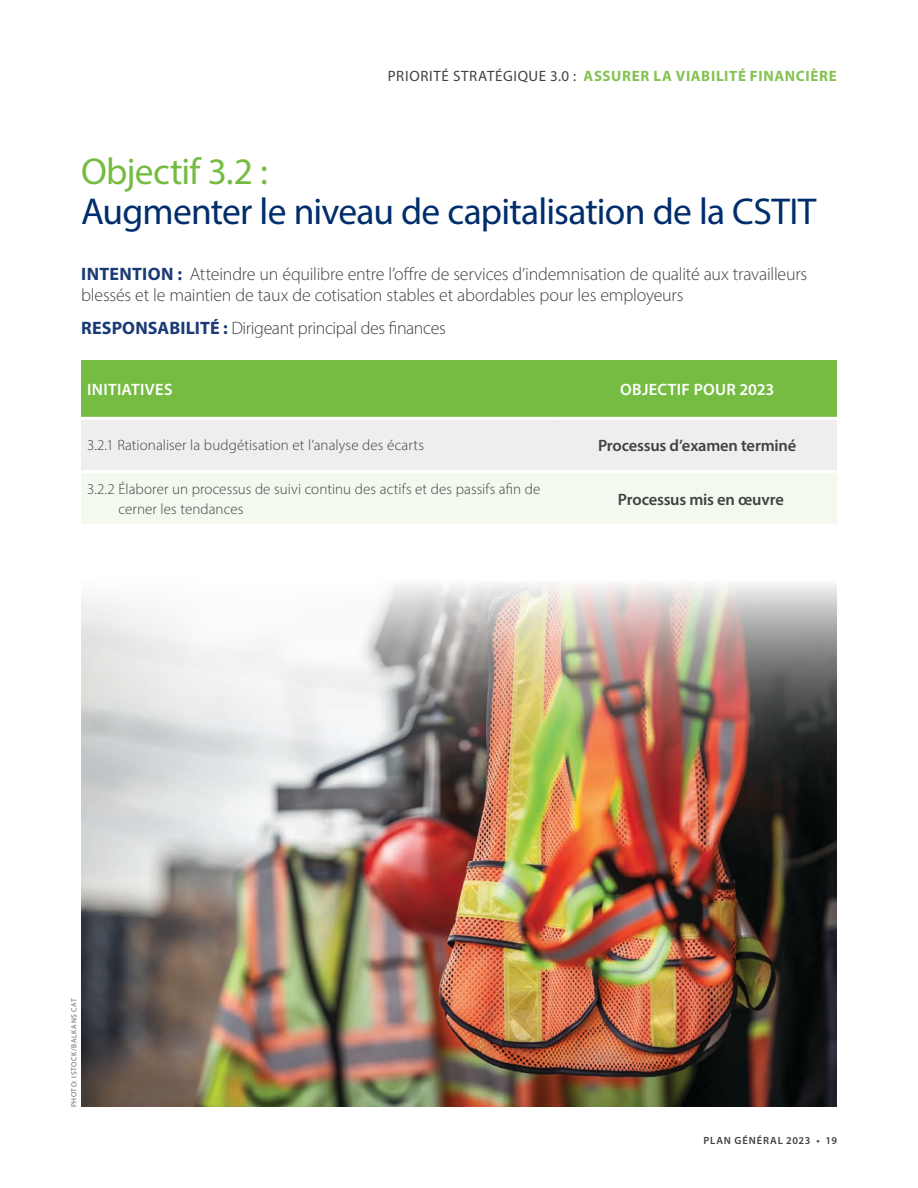
<style>
.page{position:relative;width:918px;height:1188px;background:#fff}
.page>*{position:absolute;margin:0;border:0;box-sizing:border-box;transform-origin:0 0}
._1_12_Heading{font:37.5px/40.5px "Myriad Pro";letter-spacing:-.02em;color:#002d6b}
._1_2_Heading__Intent{font:300 18px/21.6px "Myriad Pro";letter-spacing:-.015em;color:#414142}
._1_2_Heading__Accoun{font:300 18px "Myriad Pro";letter-spacing:-.02em;color:#414142}
._2_2_Table_Body_Text{font:600 16.5px "Myriad Pro";letter-spacing:-.01em;color:#414142}
._1_0_Tables_Heading{font:600 16.5px "Myriad Pro";letter-spacing:.02em;color:#fff}
._2_0_Tables_Body_Tex{font:300 15px/19.5px "Myriad Pro";letter-spacing:.005em;color:#414142}
.t1{font:15px "Myriad Pro";letter-spacing:.035em;color:#414142}
.t2{font:700 15px "Myriad Pro";color:#84c252}
.t3{font:600 10.5px "Myriad Pro";letter-spacing:.08em;color:#414142}
.t4{font:7.5px "Myriad Pro";letter-spacing:.085em;color:#696b6d}
.s1{font-weight:700;color:#84c252}
.s2{color:#76bc43}
.s3{font-weight:700;color:#193a75}
</style>
<div class="page">
<div style="left:81px;top:360px;width:756px;height:57px;background:#76bc43"></div>
<svg style="left:81px;top:420px;width:756px;height:104px;background:#f0f3ee"></svg>
<hr style="left:81px;top:470px;width:476px;height:3px;background:#fff">
<hr style="left:557px;top:470px;width:280px;height:3px;background:#fff">
<img style="left:81px;top:584px;width:756px;height:523px">
<p class="t1" style="left:388px;top:67px;width:17px">Priorit</p>
<p class="t1" style="left:442px;top:67px;width:21px">é strat</p>
<p class="t1" style="left:495px;top:67px;width:109px">égique 3.0 : <span class="s1">ASSURER</span></p>
<p class="t2" style="left:653px;top:66px;width:32px">LA VIABILITÉ</p>
<p class="t2" style="left:750px;top:66px;width:10px">FINANCI</p>
<p class="t2" style="left:810px;top:66px;width:18px">ÈRE</p>
<p class="_1_12_Heading" style="left:81px;top:150px;width:737px"><span class="s2">Objectif 3.2 :<br></span>Augmenter le niveau de capitalisation de la CSTIT</p>
<p class="_1_2_Heading__Intent" style="left:81px;top:263px;width:728px"><span class="s3">INTENTION :</span> Atteindre un équilibre entre l’offre de services d’indemnisation de qualité aux travailleurs blessés et le maintien de taux de cotisation stables et abordables pour les employeurs</p>
<p class="_1_2_Heading__Accoun" style="left:81px;top:317px;width:366px"><span class="s3">RESPONSABILITÉ :</span> Dirigeant principal des finances</p>
<p class="_1_0_Tables_Heading" style="left:87px;top:379px;width:87px">INITIATIVES</p>
<p class="_1_0_Tables_Heading" style="left:620px;top:379px;width:156px">OBJECTIF POUR 2023</p>
<p class="_2_0_Tables_Body_Tex" style="left:87px;top:435px;width:339px">3.2.1 Rationaliser la budgétisation et l’analyse des écarts</p>
<p class="_2_2_Table_Body_Text" style="left:598px;top:435px;width:200px">Processus d’examen terminé</p>
<p class="_2_0_Tables_Body_Tex" style="left:119px;top:480px;width:423px;text-indent:-32px">3.2.2 Élaborer un processus de suivi continu des actifs et des passifs afin de cerner les tendances</p>
<p class="_2_2_Table_Body_Text" style="left:618px;top:489px;width:167px">Processus mis en œuvre</p>
<p class="t4" style="left:69px;top:1107px;width:111px;rotate:-90deg">PHOTO: ISTOCK/BALKANS CAT</p>
<p class="t3" style="left:704px;top:1134px;width:135px">PLAN GÉNÉRAL 2023 • 19</p>
</div>
